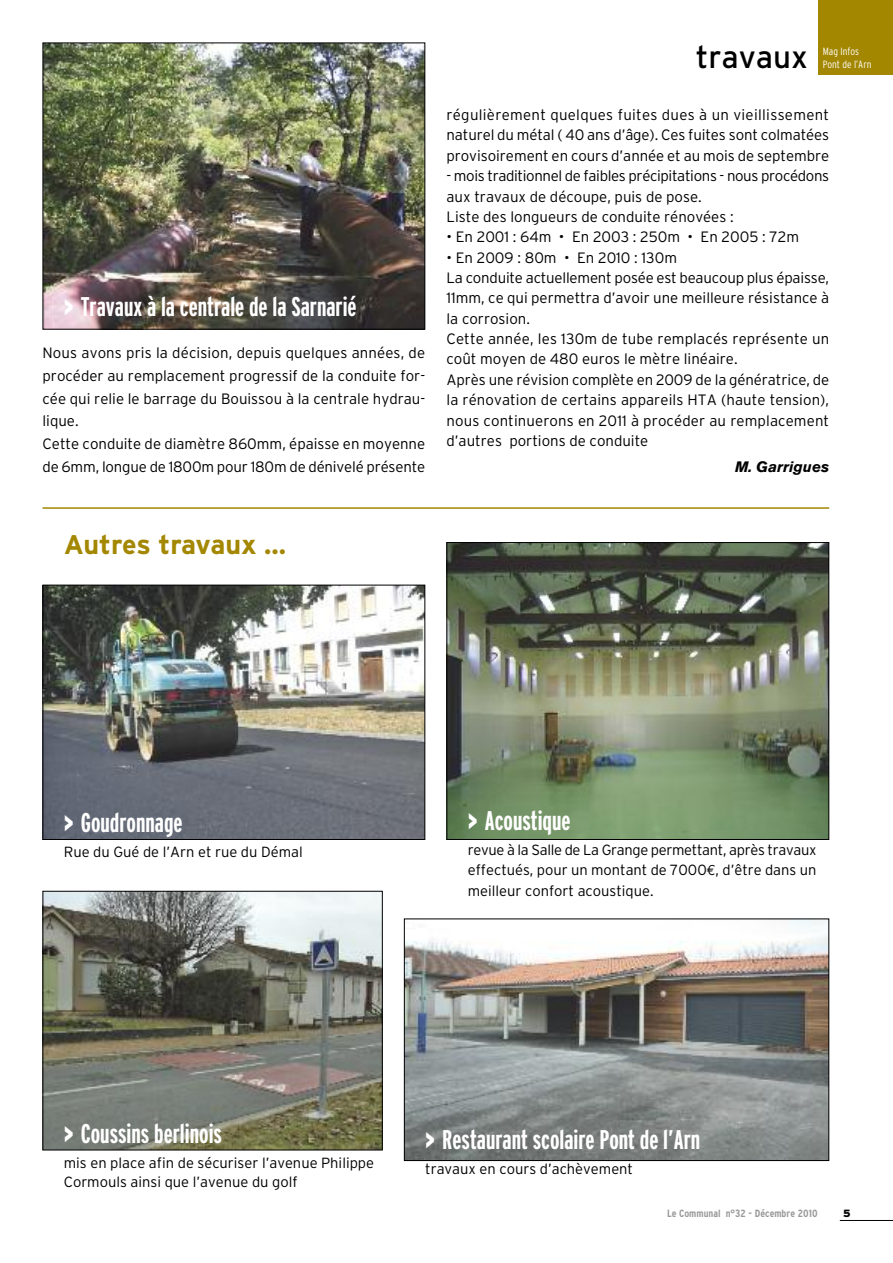
<style>
.page{position:relative;width:893px;height:1263px;background:#fff}
.page>*{position:absolute;margin:0;border:0;box-sizing:border-box;transform-origin:0 0}
.t1{font:31.5px "Interstate";color:#000}
.t2{font:27px "Interstate Bold Compressed";color:#fff}
.t3{font:700 27px "Interstate";letter-spacing:-.01em;color:#a38700}
.t4{font:300 15px/20.4px "Interstate";color:#000}
.t5{font:italic 700 15px "Akzidenz Grotesk BE";color:#000}
.t6{font:300 14.7px/19.6px "Interstate";color:#000}
.t7{font:300 14.7px/19.6px "Interstate";letter-spacing:-.02em;color:#000}
.t8{font:700 condensed 10.5px "Interstate";color:#999}
.t9{font:300 condensed 10.5px "Interstate";color:#fff}
.t10{font:900 10.5px "Interstate";color:#000}
.s1{font-family:"Interstate";font-weight:900;font-stretch:condensed;font-size:25.5px}
.s2{font-family:"Euro Mono";font-weight:400}
</style>
<div class="page">
<div style="left:819px;top:0;width:74px;height:74px;background:#a38700"></div>
<hr style="left:840px;top:1220px;width:53px;height:1px;background:#000">
<img style="left:45px;top:587px;width:378px;height:251px">
<div style="left:43px;top:585px;width:382px;height:255px;border:1px solid #000"></div>
<img style="left:45px;top:45px;width:378px;height:283px">
<div style="left:43px;top:43px;width:382px;height:287px;border:1px solid #000"></div>
<img style="left:448px;top:544px;width:379px;height:294px">
<div style="left:446px;top:542px;width:383px;height:298px;border:1px solid #000"></div>
<hr style="left:43px;top:507px;width:786px;height:2px;background:#a38700">
<img style="left:45px;top:893px;width:336px;height:255px">
<div style="left:43px;top:891px;width:340px;height:259px;border:1px solid #000"></div>
<img style="left:406px;top:920px;width:421px;height:239px">
<div style="left:404px;top:918px;width:425px;height:243px;border:1px solid #000"></div>
<h2 class="t2" style="left:64px;top:297px;width:294px"><span class="s1">&gt;</span> Travaux à la centrale de la Sarnarié</h2>
<p class="t4" style="left:43px;top:343px;width:384px;line-height:22.6px">Nous avons pris la décision, depuis quelques années, de procéder au remplacement progressif de la conduite for&shy;cée qui relie le barrage du Bouissou à la centrale hydrau&shy;lique.<br>Cette conduite de diamètre 860mm, épaisse en moyenne de 6mm, longue de 1800m pour 180m de dénivelé présente</p>
<h1 class="t1" style="left:696px;top:46px;width:114px">travaux</h1>
<p class="t9" style="left:823px;top:47px;width:38px">Mag Infos</p>
<p class="t9" style="left:823px;top:61px;width:50px">Pont de l’Arn</p>
<p class="t4" style="left:446px;top:106px;width:384px;text-align:justify">régulièrement quelques fuites dues à un vieillissement naturel du métal ( 40 ans d’âge). Ces fuites sont colmatées provisoirement en cours d’année et au mois de septembre</p>
<p class="t4" style="left:446px;top:167px;width:384px">- mois traditionnel de faibles précipitations - nous procédons aux travaux de découpe, puis de pose.<br>Liste des longueurs de conduite rénovées :</p>
<p class="t4" style="left:446px;top:228px;width:354px">• En 2001 : 64m • En 2003 : 250m • En 2005 : 72m</p>
<p class="t4" style="left:446px;top:249px;width:384px">• En 2009 : 80m • En 2010 : 130m<br>La conduite actuellement posée est beaucoup plus épaisse, 11mm, ce qui permettra d’avoir une meilleure résistance à la corrosion.<br>Cette année, les 130m de tube remplacés représente un coût moyen de 480 euros le mètre linéaire.<br>Après une révision complète en 2009 de la génératrice, de la rénovation de certains appareils HTA (haute tension), nous continuerons en 2011 à procéder au remplacement d’autres portions de conduite</p>
<p class="t5" style="left:735px;top:460px;width:96px">M. Garrigues</p>
<h2 class="t3" style="left:64px;top:528px;width:224px">Autres travaux ...</h2>
<h2 class="t2" style="left:64px;top:813px;width:120px"><span class="s1">&gt;</span> Goudronnage</h2>
<p class="t6" style="left:64px;top:843px;width:241px">Rue du Gué de l’Arn et rue du Démal</p>
<h2 class="t2" style="left:468px;top:811px;width:104px"><span class="s1">&gt;</span> Acoustique</h2>
<p class="t7" style="left:468px;top:841px;width:350px">revue à la Salle de La Grange permettant, après travaux effectués, pour un montant de 7000<span class="s2">€</span>, d’être dans un</p>
<p class="t6" style="left:468px;top:882px;width:187px">meilleur confort acoustique.</p>
<h2 class="t2" style="left:64px;top:1124px;width:160px"><span class="s1">&gt;</span> Coussins berlinois</h2>
<p class="t6" style="left:64px;top:1154px;width:312px">mis en place afin de sécuriser l’avenue Philippe<br>Cormouls ainsi que l’avenue du golf</p>
<h2 class="t2" style="left:425px;top:1130px;width:277px"><span class="s1">&gt;</span> Restaurant scolaire Pont de l’Arn</h2>
<p class="t6" style="left:425px;top:1160px;width:209px">travaux en cours d’achèvement</p>
<p class="t8" style="left:667px;top:1209px;width:152px">Le Communal n°32 - Décembre 2010</p>
<p class="t10" style="left:843px;top:1207px;width:9px">5</p>
</div>
